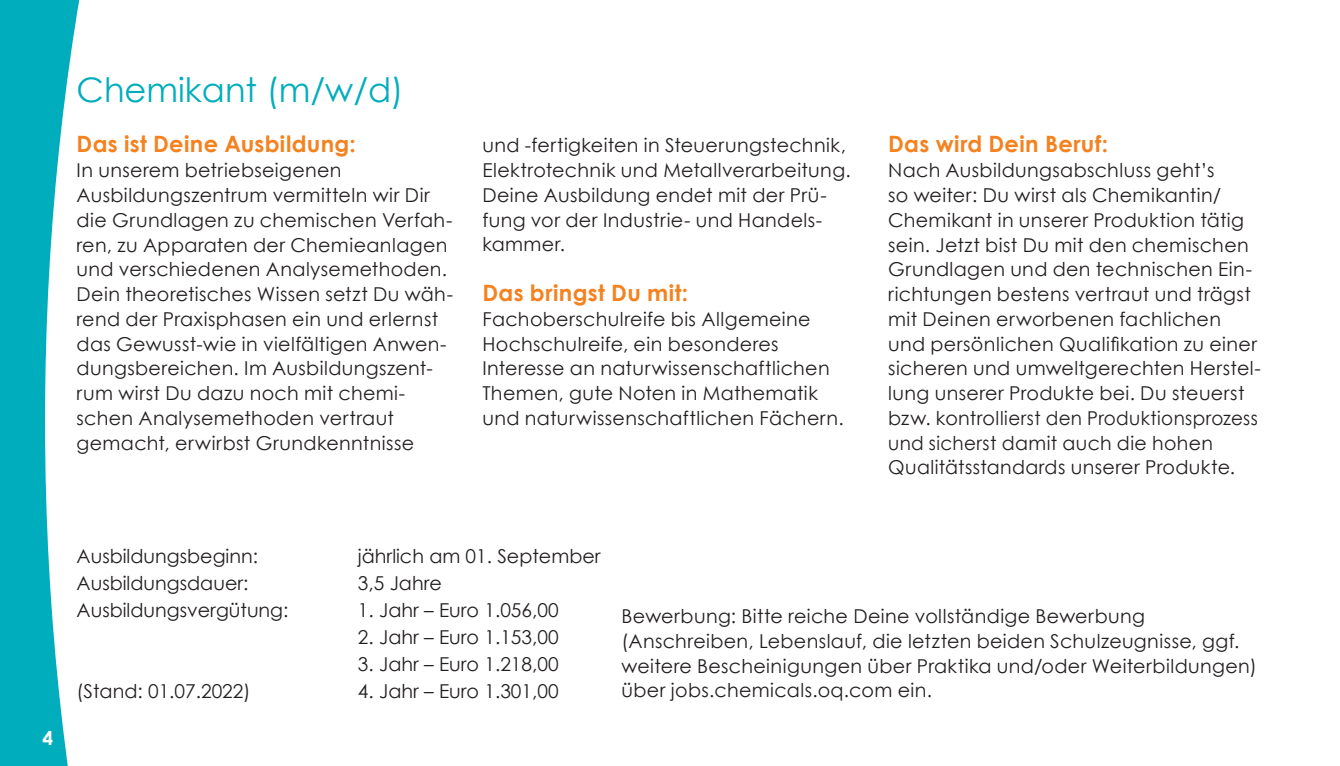
<style>
.page{position:relative;width:1340px;height:766px;background:#fff}
.page>*{position:absolute;margin:0;border:0;box-sizing:border-box;transform-origin:0 0}
.t1{font:33.75px "Century Gothic";color:#00adbc}
.t2{font:700 22.5px "Century Gothic";letter-spacing:.015em;color:#f58220}
.t3{font:19.12px/24.8px "Century Gothic";letter-spacing:.02em;color:#231f20}
.t4{font:19.12px "Century Gothic";color:#231f20}
.t5{font:700 19.12px "Century Gothic";color:#fff}
</style>
<div class="page">
<svg style="left:0;top:0;width:80px;height:765px"></svg>
<h1 class="t1" style="left:77px;top:66px;width:328px">Chemikant (m/w/d)</h1>
<p class="t2" style="left:77px;top:127px;width:281px">Das ist Deine Ausbildung:</p>
<p class="t3" style="left:77px;top:157px;width:378px">In unserem betriebseigenen Ausbildungszentrum vermitteln wir Dir die Grundlagen zu chemischen Verfah&shy;ren, zu Apparaten der Chemieanlagen und verschiedenen Analysemethoden.<br>Dein theoretisches Wissen setzt Du wäh&shy;rend der Praxisphasen ein und erlernst das Gewusst-wie in vielfältigen Anwen&shy;dungsbereichen. Im Ausbildungszent&shy;rum wirst Du dazu noch mit chemi&shy;schen Analysemethoden vertraut gemacht, erwirbst Grundkenntnisse</p>
<p class="t3" style="left:482px;top:133px;width:370px">und -fertigkeiten in Steuerungstechnik, Elektrotechnik und Metallverarbeitung.<br>Deine Ausbildung endet mit der Prü&shy;fung vor der Industrie- und Handels&shy;kammer.</p>
<p class="t2" style="left:482px;top:276px;width:207px">Das bringst Du mit:</p>
<p class="t3" style="left:482px;top:306px;width:363px">Fachoberschulreife bis Allgemeine Hochschulreife, ein besonderes Interesse an naturwissenschaftlichen Themen, gute Noten in Mathematik und naturwissenschaftlichen Fächern.</p>
<p class="t2" style="left:888px;top:127px;width:221px">Das wird Dein Beruf:</p>
<p class="t3" style="left:888px;top:157px;width:374px">Nach Ausbildungsabschluss geht’s<br>so weiter: Du wirst als Chemikantin/ Chemikant in unserer Produktion tätig sein. Jetzt bist Du mit den chemischen Grundlagen und den technischen Ein&shy;richtungen bestens vertraut und trägst mit Deinen erworbenen fachlichen und persönlichen Qualifikation zu einer sicheren und umweltgerechten Herstel&shy;lung unserer Produkte bei. Du steuerst bzw. kontrollierst den Produktionsprozess und sicherst damit auch die hohen Qualitätsstandards unserer Produkte.</p>
<p class="t5" style="left:42px;top:722px;width:12px">4</p>
<p class="t4" style="left:77px;top:543px;width:183px">Ausbildungsbeginn:</p>
<p class="t4" style="left:358px;top:543px;width:244px">jährlich am 01. September</p>
<p class="t4" style="left:77px;top:570px;width:173px">Ausbildungsdauer:</p>
<p class="t3" style="left:358px;top:570px;width:85px">3,5 Jahre</p>
<p class="t4" style="left:77px;top:597px;width:213px">Ausbildungsvergütung:</p>
<p class="t4" style="left:358px;top:597px;width:202px">1. Jahr – Euro 1.056,00</p>
<p class="t4" style="left:358px;top:624px;width:202px">2. Jahr – Euro 1.153,00</p>
<p class="t4" style="left:358px;top:651px;width:202px">3. Jahr – Euro 1.218,00</p>
<p class="t4" style="left:77px;top:678px;width:175px">(Stand: 01.07.2022)</p>
<p class="t4" style="left:358px;top:678px;width:202px">4. Jahr – Euro 1.301,00</p>
<p class="t3" style="left:621px;top:603px;width:636px">Bewerbung: Bitte reiche Deine vollständige Bewerbung (Anschreiben, Lebenslauf, die letzten beiden Schulzeugnisse, ggf. weitere Bescheinigungen über Praktika und/oder Weiterbildungen) über jobs.chemicals.oq.com ein.</p>
</div>
